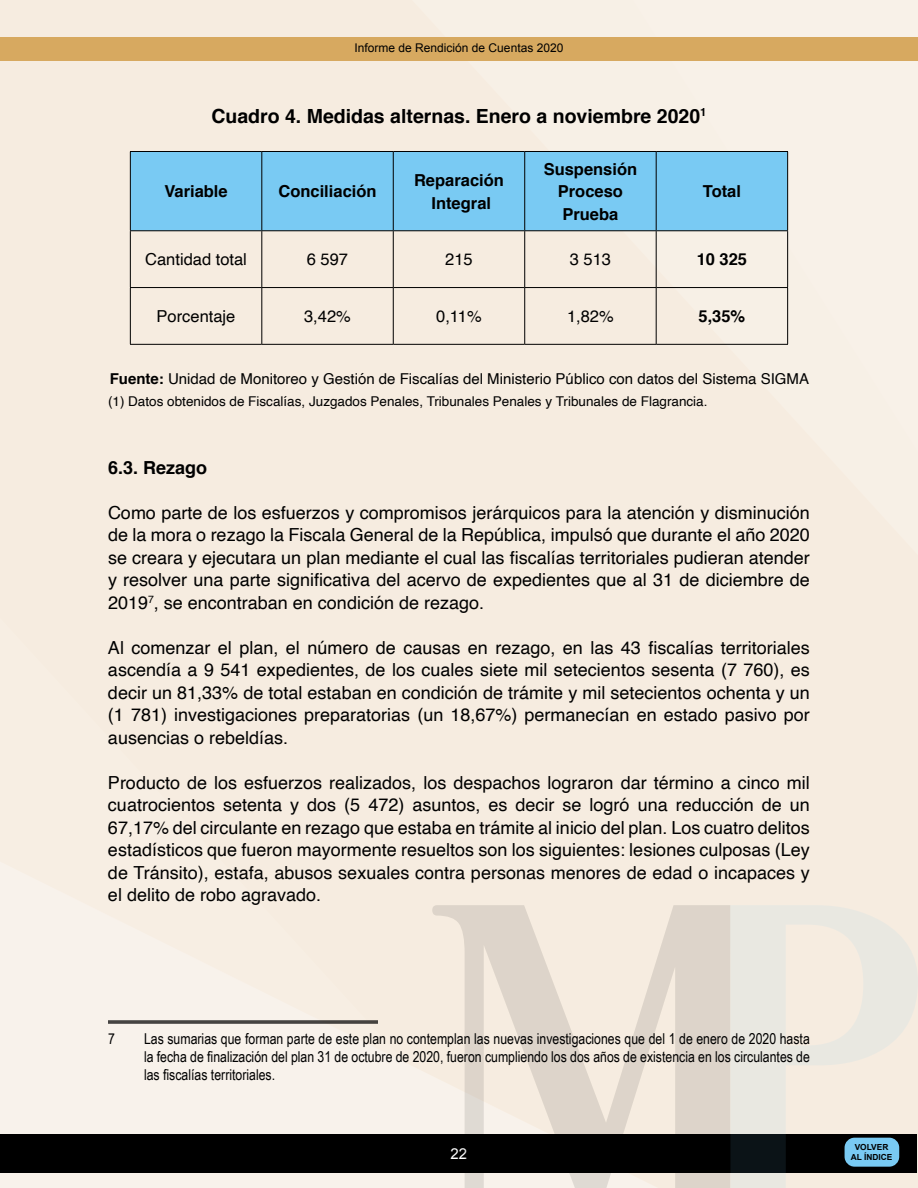
<style>
.page{position:relative;width:918px;height:1188px;background:#f6ece0}
.page>*{position:absolute;margin:0;border:0;box-sizing:border-box;transform-origin:0 0}
.t1{font:700 19.5px "Helvetica";color:#000}
.t2{font:18px/22.5px "Helvetica";color:#000;text-align:justify}
.t3{font:700 18px "Helvetica";color:#000}
.t4{font:700 16.5px/22.5px "Helvetica";color:#000;text-align:center}
.t5{font:16.5px "Helvetica";color:#000}
.t6{font:15px/18px "Arial Narrow";color:#000;text-align:justify}
.t7{font:15px "Helvetica";color:#000}
.t8{font:15px "Arial";color:#fff}
.t9{font:13.5px "Helvetica";color:#000}
.t10{font:12px "Arial";color:#000}
.t11{font:700 8.4px/10.1px "Arial";color:#000;text-align:center}
.s1{font-weight:700}
</style>
<div class="page">
<svg style="left:624px;top:60px;width:294px;height:284px"></svg>
<svg style="left:0;top:862px;width:432px;height:326px"></svg>
<div style="left:0;top:901px;width:346px;height:287px;background:#f8f2eb"></div>
<div style="left:0;top:37px;width:918px;height:23px;background:#d7a960"></div>
<div style="left:1px;top:1134px;width:916px;height:39px;background:#000"></div>
<svg style="left:730px;top:905px;width:188px;height:283px;fill:#e9e8e0"></svg>
<svg style="left:432px;top:905px;width:298px;height:283px"></svg>
<div style="left:845px;top:1138px;width:54px;height:29px;background:#79caf3;border-radius:10px"></div>
<div style="left:131px;top:152px;width:656px;height:78px;background:#79caf3"></div>
<hr style="left:262px;top:151px;width:131px;height:1px;background:#000">
<hr style="left:525px;top:151px;width:131px;height:1px;background:#000">
<hr style="left:262px;top:344px;width:131px;height:1px;background:#000">
<hr style="left:525px;top:344px;width:131px;height:1px;background:#000">
<hr style="left:130px;top:151px;width:132px;height:1px;background:#000">
<hr style="left:130px;top:152px;width:1px;height:78px;background:#000">
<hr style="left:261px;top:152px;width:1px;height:78px;background:#000">
<hr style="left:261px;top:231px;width:1px;height:56px;background:#000">
<hr style="left:130px;top:288px;width:1px;height:56px;background:#000">
<hr style="left:261px;top:288px;width:1px;height:56px;background:#000">
<hr style="left:130px;top:344px;width:132px;height:1px;background:#000">
<hr style="left:393px;top:151px;width:132px;height:1px;background:#000">
<hr style="left:393px;top:152px;width:1px;height:78px;background:#000">
<hr style="left:524px;top:152px;width:1px;height:78px;background:#000">
<hr style="left:393px;top:231px;width:1px;height:56px;background:#000">
<hr style="left:524px;top:231px;width:1px;height:56px;background:#000">
<hr style="left:393px;top:288px;width:1px;height:56px;background:#000">
<hr style="left:524px;top:288px;width:1px;height:56px;background:#000">
<hr style="left:393px;top:344px;width:132px;height:1px;background:#000">
<hr style="left:656px;top:151px;width:132px;height:1px;background:#000">
<hr style="left:656px;top:152px;width:1px;height:78px;background:#000">
<hr style="left:787px;top:152px;width:1px;height:78px;background:#000">
<hr style="left:656px;top:231px;width:1px;height:56px;background:#000">
<hr style="left:656px;top:288px;width:1px;height:56px;background:#000">
<hr style="left:787px;top:288px;width:1px;height:56px;background:#000">
<hr style="left:656px;top:344px;width:132px;height:1px;background:#000">
<hr style="left:130px;top:230px;width:132px;height:1px;background:#000">
<hr style="left:130px;top:231px;width:1px;height:56px;background:#000">
<hr style="left:262px;top:230px;width:131px;height:1px;background:#000">
<hr style="left:393px;top:230px;width:132px;height:1px;background:#000">
<hr style="left:525px;top:230px;width:131px;height:1px;background:#000">
<hr style="left:656px;top:230px;width:132px;height:1px;background:#000">
<hr style="left:787px;top:231px;width:1px;height:56px;background:#000">
<hr style="left:130px;top:287px;width:132px;height:1px;background:#000">
<hr style="left:262px;top:287px;width:131px;height:1px;background:#000">
<hr style="left:393px;top:287px;width:132px;height:1px;background:#000">
<hr style="left:525px;top:287px;width:131px;height:1px;background:#000">
<hr style="left:656px;top:287px;width:132px;height:1px;background:#000">
<hr style="left:108px;top:1021px;width:270px;height:1px;background:#000">
<hr style="left:108px;top:1022px;width:270px;height:1px;background:#000">
<hr style="left:108px;top:1023px;width:270px;height:1px;background:#000">
<p class="t10" style="left:355px;top:40px;width:210px">Informe de Rendición de Cuentas 2020</p>
<p class="t1" style="left:211px;top:100px;width:497px">Cuadro 4. Medidas alternas. Enero a noviembre 2020<sup>1</sup></p>
<p class="t4" style="left:164px;top:180px;width:65px">Variable</p>
<p class="t4" style="left:278px;top:180px;width:100px">Conciliación</p>
<p class="t4" style="left:414px;top:169px;width:91px">Reparación<br>Integral</p>
<p class="t4" style="left:544px;top:158px;width:95px">Suspensión<br>Proceso<br>Prueba</p>
<p class="t4" style="left:703px;top:180px;width:40px">Total</p>
<p class="t5" style="left:145px;top:247px;width:103px">Cantidad total</p>
<p class="t5" style="left:307px;top:247px;width:43px">6 597</p>
<p class="t5" style="left:445px;top:247px;width:29px">215</p>
<p class="t5" style="left:570px;top:247px;width:43px">3 513</p>
<p class="t4" style="left:697px;top:249px;width:52px">10 325</p>
<p class="t5" style="left:157px;top:304px;width:80px">Porcentaje</p>
<p class="t5" style="left:304px;top:304px;width:48px">3,42%</p>
<p class="t5" style="left:436px;top:304px;width:47px">0,11%</p>
<p class="t5" style="left:567px;top:304px;width:48px">1,82%</p>
<p class="t4" style="left:699px;top:305px;width:48px">5,35%</p>
<p class="t7" style="left:110px;top:367px;width:701px"><span class="s1">Fuente:</span> Unidad de Monitoreo y Gestión de Fiscalías del Ministerio Público con datos del Sistema SIGMA</p>
<p class="t9" style="left:108px;top:391px;width:601px">(1) Datos obtenidos de Fiscalías, Juzgados Penales, Tribunales Penales y Tribunales de Flagrancia.</p>
<p class="t3" style="left:108px;top:453px;width:101px">6.3. Rezago</p>
<p class="t2" style="left:108px;top:502px;width:703px">Como parte de los esfuerzos y compromisos jerárquicos para la atención y disminución de la mora o rezago la Fiscala General de la República, impulsó que durante el año 2020 se creara y ejecutara un plan mediante el cual las fiscalías territoriales pudieran atender y resolver una parte significativa del acervo de expedientes que al 31 de diciembre de 2019<sup>7</sup>, se encontraban en condición de rezago.</p>
<p class="t2" style="left:108px;top:637px;width:703px">Al comenzar el plan, el número de causas en rezago, en las 43 fiscalías territoriales ascendía a 9 541 expedientes, de los cuales siete mil setecientos sesenta (7 760), es decir un 81,33% de total estaban en condición de trámite y mil setecientos ochenta y un (1 781) investigaciones preparatorias (un 18,67%) permanecían en estado pasivo por ausencias o rebeldías.</p>
<p class="t2" style="left:108px;top:772px;width:703px">Producto de los esfuerzos realizados, los despachos lograron dar término a cinco mil cuatrocientos setenta y dos (5 472) asuntos, es decir se logró una reducción de un 67,17% del circulante en rezago que estaba en trámite al inicio del plan. Los cuatro delitos estadísticos que fueron mayormente resueltos son los siguientes: lesiones culposas (Ley de Tránsito), estafa, abusos sexuales contra personas menores de edad o incapaces y el delito de robo agravado.</p>
<p class="t6" style="left:108px;top:1029px;width:8px">7</p>
<p class="t6" style="left:144px;top:1029px;width:667px">Las sumarias que forman parte de este plan no contemplan las nuevas investigaciones que del 1 de enero de 2020 hasta la fecha de finalización del plan 31 de octubre de 2020, fueron cumpliendo los dos años de existencia en los circulantes de las fiscalías territoriales.</p>
<p class="t8" style="left:451px;top:1144px;width:18px">22</p>
<p class="t11" style="left:851px;top:1142px;width:43px">VOLVER<br>AL ÍNDICE</p>
</div>
